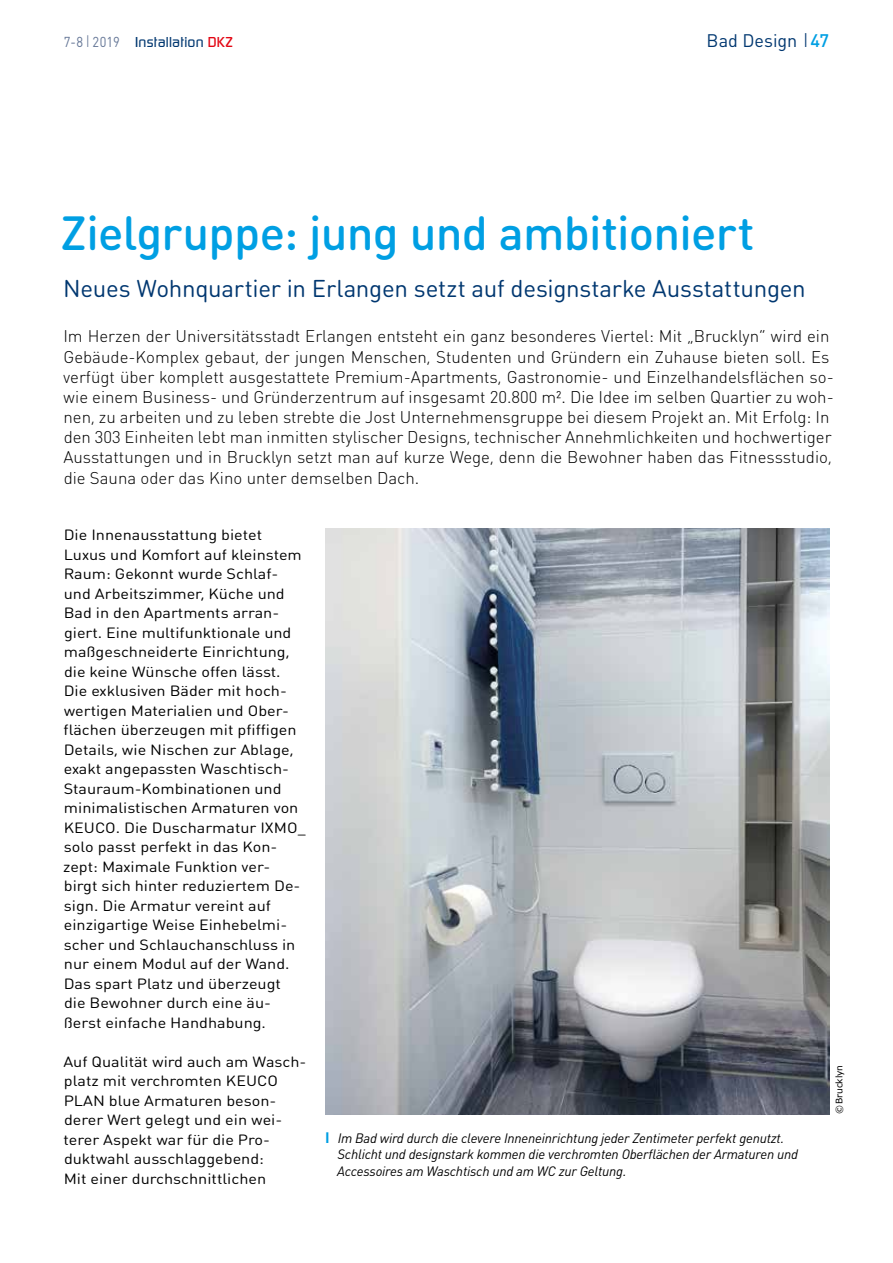
<style>
.page{position:relative;width:893px;height:1263px;background:#fff}
.page>*{position:absolute;margin:0;border:0;box-sizing:border-box;transform-origin:0 0}
.t1{font:500 47.25px "DIN Round OT";letter-spacing:-.015em;color:#009fe3}
.t2{font:24px "DIN Round OT";letter-spacing:-.01em;color:#003770}
.t3{font:18px "DINOT";color:#003770}
.t4{font:300 16.8px/20.1px "DIN Round OT";color:#000}
.t5{font:14.7px/19.5px "DIN Round OT";color:#000;scale:1.1 1}
.t6{font:500 14.25px "Continuum";letter-spacing:.015em;color:#003770}
.t7{font:italic 13.5px/16.8px "DINOT";letter-spacing:-.015em;color:#000}
.t8{font:9px "Verdana";color:#000}
.s1{font-family:"DINOT";font-weight:400;color:#647696}
.s2{font-family:"DINOT";font-weight:300;font-size:16.5px;color:#647696}
.s3{color:#e30613}
.s4{font-weight:300;font-size:19.5px}
.s5{font-weight:500;color:#009fe3}
.s6{font-weight:700;font-style:normal;font-size:15px;color:#009fe3}
</style>
<div class="page">
<img style="left:325px;top:528px;width:504px;height:586px">
<p class="t6" style="left:64px;top:33px;width:171px"><span class="s1">7-8</span> <span class="s2">I</span> <span class="s1">2019</span> Installation <span class="s3">DKZ</span></p>
<p class="t3" style="left:707px;top:27px;width:124px">Bad Design <span class="s4">I</span><span class="s5">47</span></p>
<h1 class="t1" style="left:61px;top:203px;width:695px">Zielgruppe: jung und ambitioniert</h1>
<h2 class="t2" style="left:63px;top:273px;width:744px">Neues Wohnquartier in Erlangen setzt auf designstarke Ausstattungen</h2>
<p class="t4" style="left:63px;top:326px;width:772px">Im Herzen der Universitätsstadt Erlangen entsteht ein ganz besonderes Viertel: Mit „Brucklyn“ wird ein Gebäude-Komplex gebaut, der jungen Menschen, Studenten und Gründern ein Zuhause bieten soll. Es verfügt über komplett ausgestattete Premium-Apartments, Gastronomie- und Einzelhandelsflächen so&shy;wie einem Business- und Gründerzentrum auf insgesamt 20.800 m². Die Idee im selben Quartier zu woh&shy;nen, zu arbeiten und zu leben strebte die Jost Unternehmensgruppe bei diesem Projekt an. Mit Erfolg: In den 303 Einheiten lebt man inmitten stylischer Designs, technischer Annehmlichkeiten und hochwertiger Ausstattungen und in Brucklyn setzt man auf kurze Wege, denn die Bewohner haben das Fitnessstudio, die Sauna oder das Kino unter demselben Dach.</p>
<p class="t5" style="left:63px;top:525px;width:223px">Die Innenausstattung bietet<br>Luxus und Komfort auf kleinstem<br>Raum: Gekonnt wurde Schlaf&shy;und Arbeitszimmer, Küche und<br>Bad in den Apartments arran&shy;giert. Eine multifunktionale und maßgeschneiderte Einrichtung, die keine Wünsche offen lässt.<br>Die exklusiven Bäder mit hoch&shy;wertigen Materialien und Ober&shy;flächen überzeugen mit pfiffigen<br>Details, wie Nischen zur Ablage, exakt angepassten Waschtisch-<br>Stauraum-Kombinationen und minimalistischen Armaturen von<br>KEUCO. Die Duscharmatur IXMO_ solo passt perfekt in das Kon&shy;zept: Maximale Funktion ver&shy;birgt sich hinter reduziertem De&shy;sign. Die Armatur vereint auf einzigartige Weise Einhebelmi&shy;scher und Schlauchanschluss in nur einem Modul auf der Wand.<br>Das spart Platz und überzeugt<br>die Bewohner durch eine äu&shy;ßerst einfache Handhabung.</p>
<p class="t5" style="left:63px;top:1051px;width:222px">Auf Qualität wird auch am Wasch&shy;platz mit verchromten KEUCO<br>PLAN blue Armaturen beson&shy;derer Wert gelegt und ein wei&shy;terer Aspekt war für die Pro&shy;duktwahl ausschlaggebend:<br>Mit einer durchschnittlichen</p>
<p class="t7" style="left:337px;top:1128px;width:462px;text-indent:-12px"><span class="s6">I</span> Im Bad wird durch die clevere Inneneinrichtung jeder Zentimeter perfekt genutzt.<br>Schlicht und designstark kommen die verchromten Oberflächen der Armaturen und<br>Accessoires am Waschtisch und am WC zur Geltung.</p>
<p class="t8" style="left:833px;top:1114px;width:51px;rotate:-90deg">©Brucklyn</p>
</div>
